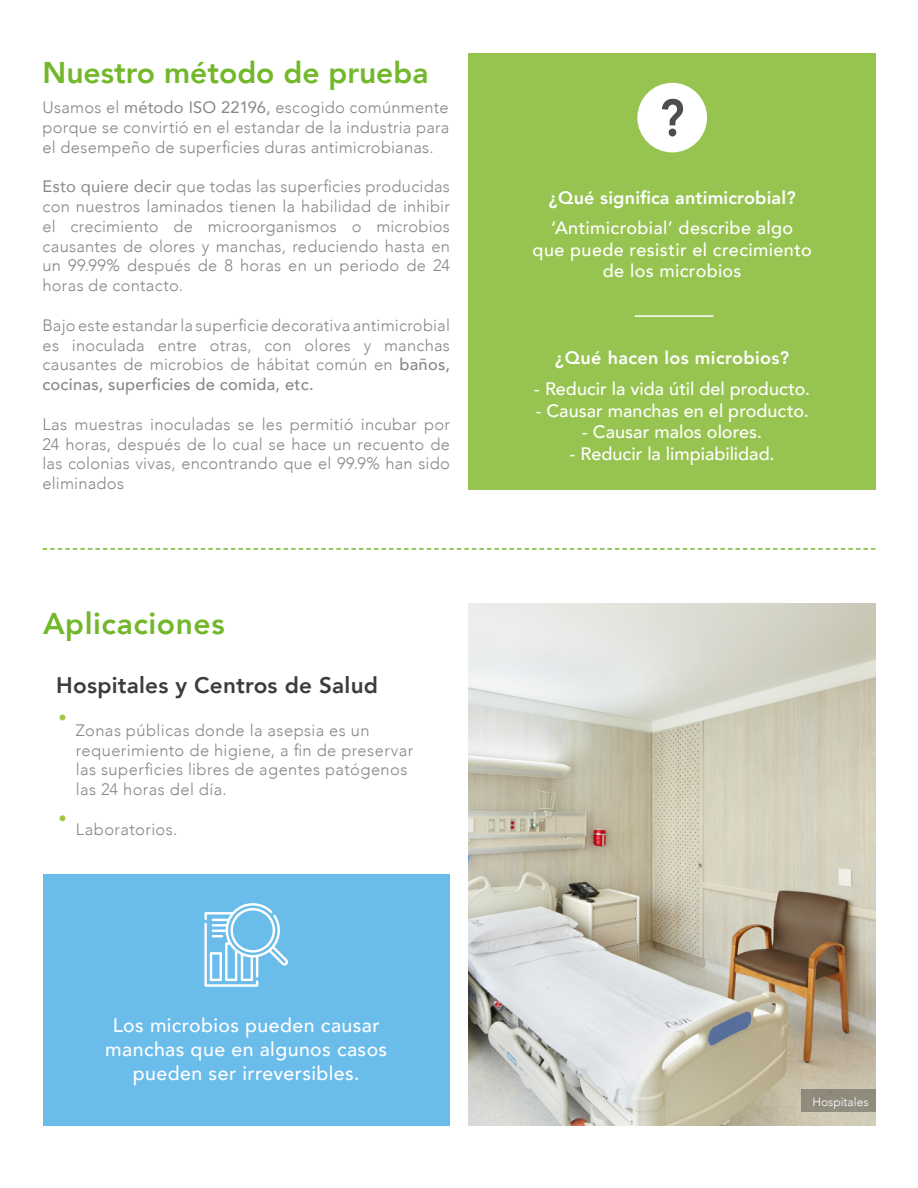
<style>
.page{position:relative;width:918px;height:1188px;background:#fff}
.page>*{position:absolute;margin:0;border:0;box-sizing:border-box;transform-origin:0 0}
.t1{font:800 30px "Avenir";color:#73b72b}
.t2{font:800 30px "Avenir";letter-spacing:.02em;color:#73b72b}
.t3{font:800 22.5px "Avenir";letter-spacing:.01em;color:#3c3c3b}
.t4{font:500 19.5px/24px "Avenir";letter-spacing:.02em;color:#fff;text-align:center}
.t5{font:500 18px/21.6px "Avenir";letter-spacing:.005em;color:#fff;text-align:center}
.t6{font:800 18px "Avenir";letter-spacing:.01em;color:#fff}
.t7{font:300 16.5px/19.8px "Avenir";letter-spacing:.02em;color:#878787;text-align:justify}
.t8{font:300 12px "Avenir";color:#fff}
.s1{font-weight:400}
.s2{font-weight:500}
</style>
<div class="page">
<img style="left:468px;top:604px;width:407px;height:521px">
<div style="left:43px;top:874px;width:406px;height:251px;background:#6abcea"></div>
<svg style="left:204px;top:903px;width:84px;height:84px"></svg>
<div style="left:801px;top:1089px;width:74px;height:23px;background:#908b7d"></div>
<div style="left:468px;top:53px;width:407px;height:436px;background:#97c451"></div>
<svg style="left:60px;top:715px;width:5px;height:5px"></svg>
<svg style="left:60px;top:815px;width:5px;height:6px"></svg>
<hr style="left:635px;top:315px;width:78px;height:2px;background:#fff">
<div style="left:637px;top:83px;width:70px;height:69px;background:#fff;border-radius:50%"></div>
<svg style="left:662px;top:99px;width:21px;height:37px"></svg>
<svg style="left:43px;top:548px;width:832px;height:2px"></svg>
<h1 class="t1" style="left:43px;top:49px;width:388px">Nuestro método de prueba</h1>
<p class="t7" style="left:43px;top:97px;width:409px">Usamos el <span class="s1">método ISO 22196,</span> escogido comúnmente porque se convirtió en el estandar de la industria para el desempeño de superficies duras antimicrobianas.</p>
<p class="t7" style="left:43px;top:177px;width:409px"><span class="s1">Esto quiere decir</span> que todas las superficies producidas con nuestros laminados tienen la habilidad de inhibir el crecimiento de microorganismos o microbios causantes de olores y manchas, reduciendo hasta en un 99.99% después de 8 horas en un periodo de 24 horas de contacto.</p>
<p class="t7" style="left:43px;top:315px;width:409px">Bajo este estandar la superficie decorativa antimicrobial es inoculada entre otras, con olores y manchas causantes de microbios de hábitat común en <span class="s2">baños, cocinas, superficies de comida, etc.</span></p>
<p class="t7" style="left:43px;top:414px;width:409px">Las muestras inoculadas se les permitió incubar por 24 horas, después de lo cual se hace un recuento de las colonias vivas, encontrando que el 99.9% han sido eliminados</p>
<h1 class="t2" style="left:43px;top:600px;width:183px">Aplicaciones</h1>
<h2 class="t3" style="left:56px;top:667px;width:323px">Hospitales y Centros de Salud</h2>
<p class="t7" style="left:76px;top:720px;width:339px;text-align:left">Zonas públicas donde la asepsia es un requerimiento de higiene, a fin de preservar las superficies libres de agentes patógenos las 24 horas del día.</p>
<p class="t7" style="left:76px;top:819px;width:103px">Laboratorios.</p>
<p class="t4" style="left:105px;top:1013px;width:283px">Los microbios pueden causar manchas que en algunos casos pueden ser irreversibles.</p>
<p class="t6" style="left:549px;top:183px;width:248px">¿Qué significa antimicrobial?</p>
<p class="t5" style="left:533px;top:216px;width:281px">‘Antimicrobial’ describe algo<br>que puede resistir el crecimiento de los microbios</p>
<p class="t6" style="left:555px;top:344px;width:235px">¿Qué hacen los microbios?</p>
<p class="t5" style="left:534px;top:377px;width:277px">- Reducir la vida útil del producto.</p>
<p class="t5" style="left:536px;top:398px;width:274px">- Causar manchas en el producto.</p>
<p class="t5" style="left:582px;top:420px;width:182px">- Causar malos olores.</p>
<p class="t5" style="left:570px;top:442px;width:206px">- Reducir la limpiabilidad.</p>
<p class="t8" style="left:812px;top:1094px;width:58px">Hospitales</p>
</div>
